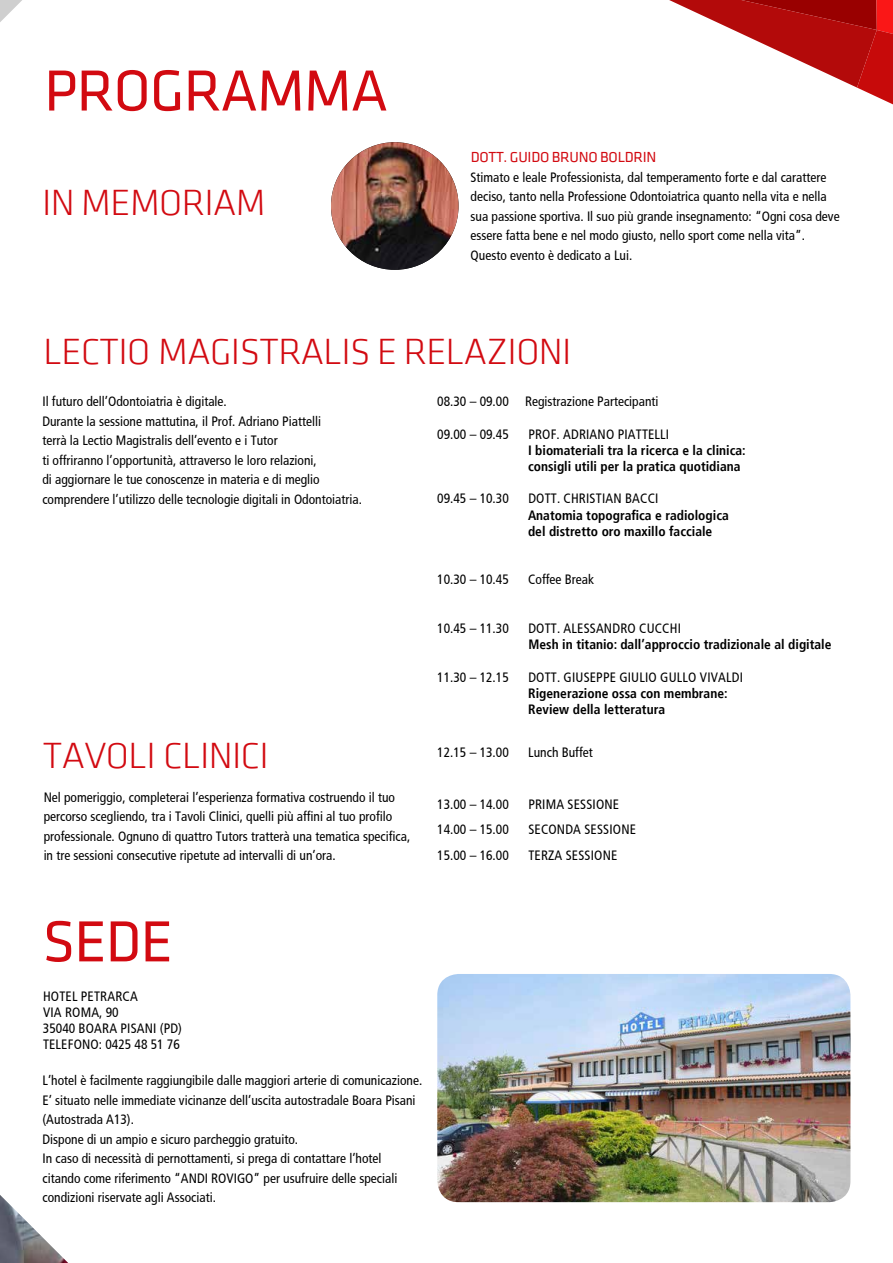
<style>
.page{position:relative;width:893px;height:1263px;background:#fff}
.page>*{position:absolute;margin:0;border:0;box-sizing:border-box;transform-origin:0 0}
.t1{font:60px "Klavika";letter-spacing:-.015em;color:#d20a11}
.t2{font:37.5px "Klavika Light OSF";letter-spacing:-.015em;color:#d20a11}
.t3{font:15px "Klavika";letter-spacing:-.015em;color:#d20a11}
.t4{font:condensed 13.5px/19.5px "Frutiger LT Std";color:#000}
.t5{font:700 condensed 13.5px/16.2px "Frutiger";color:#000}
</style>
<div class="page">
<img style="left:0;top:1195px;width:68px;height:68px">
<img style="left:331px;top:142px;width:128px;height:128px;border-radius:64px">
<img style="left:437px;top:974px;width:413px;height:228px">
<svg style="left:397px;top:104px;width:496px;height:123px"></svg>
<svg style="left:669px;top:0;width:224px;height:104px"></svg>
<h1 class="t1" style="left:44px;top:60px;width:345px">PROGRAMMA</h1>
<h2 class="t2" style="left:42px;top:183px;width:225px">IN MEMORIAM</h2>
<p class="t3" style="left:471px;top:149px;width:187px">DOTT. GUIDO BRUNO BOLDRIN</p>
<p class="t4" style="left:471px;top:167px;width:371px">Stimato e leale Professionista, dal temperamento forte e dal carattere deciso, tanto nella Professione Odontoiatrica quanto nella vita e nella sua passione sportiva. Il suo più grande insegnamento: “Ogni cosa deve essere fatta bene e nel modo giusto, nello sport come nella vita”.<br>Questo evento è dedicato a Lui.</p>
<h2 class="t2" style="left:44px;top:333px;width:529px">LECTIO MAGISTRALIS E RELAZIONI</h2>
<p class="t4" style="left:42px;top:392px;width:321px">Il futuro dell’Odontoiatria è digitale.<br>Durante la sessione mattutina, il Prof. Adriano Piattelli<br>terrà la Lectio Magistralis dell’evento e i Tutor<br>ti offriranno l’opportunità, attraverso le loro relazioni,<br>di aggiornare le tue conoscenze in materia e di meglio comprendere l’utilizzo delle tecnologie digitali in Odontoiatria.</p>
<p class="t4" style="left:437px;top:392px;width:223px">08.30 – 09.00 Registrazione Partecipanti</p>
<p class="t4" style="left:437px;top:424px;width:73px">09.00 – 09.45</p>
<p class="t4" style="left:528px;top:424px;width:142px">PROF. ADRIANO PIATTELLI</p>
<p class="t5" style="left:528px;top:442px;width:219px">I biomateriali tra la ricerca e la clinica: consigli utili per la pratica quotidiana</p>
<p class="t4" style="left:437px;top:489px;width:73px">09.45 – 10.30</p>
<p class="t4" style="left:528px;top:489px;width:131px">DOTT. CHRISTIAN BACCI</p>
<p class="t5" style="left:528px;top:507px;width:202px">Anatomia topografica e radiologica del distretto oro maxillo facciale</p>
<p class="t4" style="left:437px;top:570px;width:73px">10.30 – 10.45</p>
<p class="t4" style="left:528px;top:570px;width:67px">Coffee Break</p>
<p class="t4" style="left:437px;top:619px;width:73px">10.45 – 11.30</p>
<p class="t4" style="left:528px;top:619px;width:154px">DOTT. ALESSANDRO CUCCHI</p>
<p class="t5" style="left:529px;top:636px;width:304px">Mesh in titanio: dall’approccio tradizionale al digitale</p>
<p class="t4" style="left:437px;top:667px;width:73px">11.30 – 12.15</p>
<p class="t4" style="left:528px;top:667px;width:216px">DOTT. GIUSEPPE GIULIO GULLO VIVALDI</p>
<p class="t5" style="left:528px;top:685px;width:201px">Rigenerazione ossa con membrane:<br>Review della letteratura</p>
<h2 class="t2" style="left:43px;top:736px;width:227px">TAVOLI CLINICI</h2>
<p class="t4" style="left:44px;top:787px;width:368px">Nel pomeriggio, completerai l’esperienza formativa costruendo il tuo percorso scegliendo, tra i Tavoli Clinici, quelli più affini al tuo profilo professionale. Ognuno di quattro Tutors tratterà una tematica specifica, in tre sessioni consecutive ripetute ad intervalli di un’ora.</p>
<p class="t4" style="left:437px;top:742px;width:73px">12.15 – 13.00</p>
<p class="t4" style="left:528px;top:742px;width:66px">Lunch Buffet</p>
<p class="t4" style="left:437px;top:794px;width:73px">13.00 – 14.00</p>
<p class="t4" style="left:528px;top:794px;width:92px">PRIMA SESSIONE</p>
<p class="t4" style="left:437px;top:820px;width:73px">14.00 – 15.00</p>
<p class="t4" style="left:528px;top:820px;width:109px">SECONDA SESSIONE</p>
<p class="t4" style="left:437px;top:845px;width:73px">15.00 – 16.00</p>
<p class="t4" style="left:528px;top:845px;width:91px">TERZA SESSIONE</p>
<h1 class="t1" style="left:43px;top:910px;width:132px">SEDE</h1>
<p class="t4" style="left:43px;top:988px;width:141px;line-height:16.2px">HOTEL PETRARCA<br>VIA ROMA, 90<br>35040 BOARA PISANI (PD)<br>TELEFONO: 0425 48 51 76</p>
<p class="t4" style="left:43px;top:1071px;width:381px">L’hotel è facilmente raggiungibile dalle maggiori arterie di comunicazione.<br>E’ situato nelle immediate vicinanze dell’uscita autostradale Boara Pisani (Autostrada A13).<br>Dispone di un ampio e sicuro parcheggio gratuito.<br>In caso di necessità di pernottamenti, si prega di contattare l’hotel citando come riferimento “ANDI ROVIGO” per usufruire delle speciali condizioni riservate agli Associati.</p>
</div>
